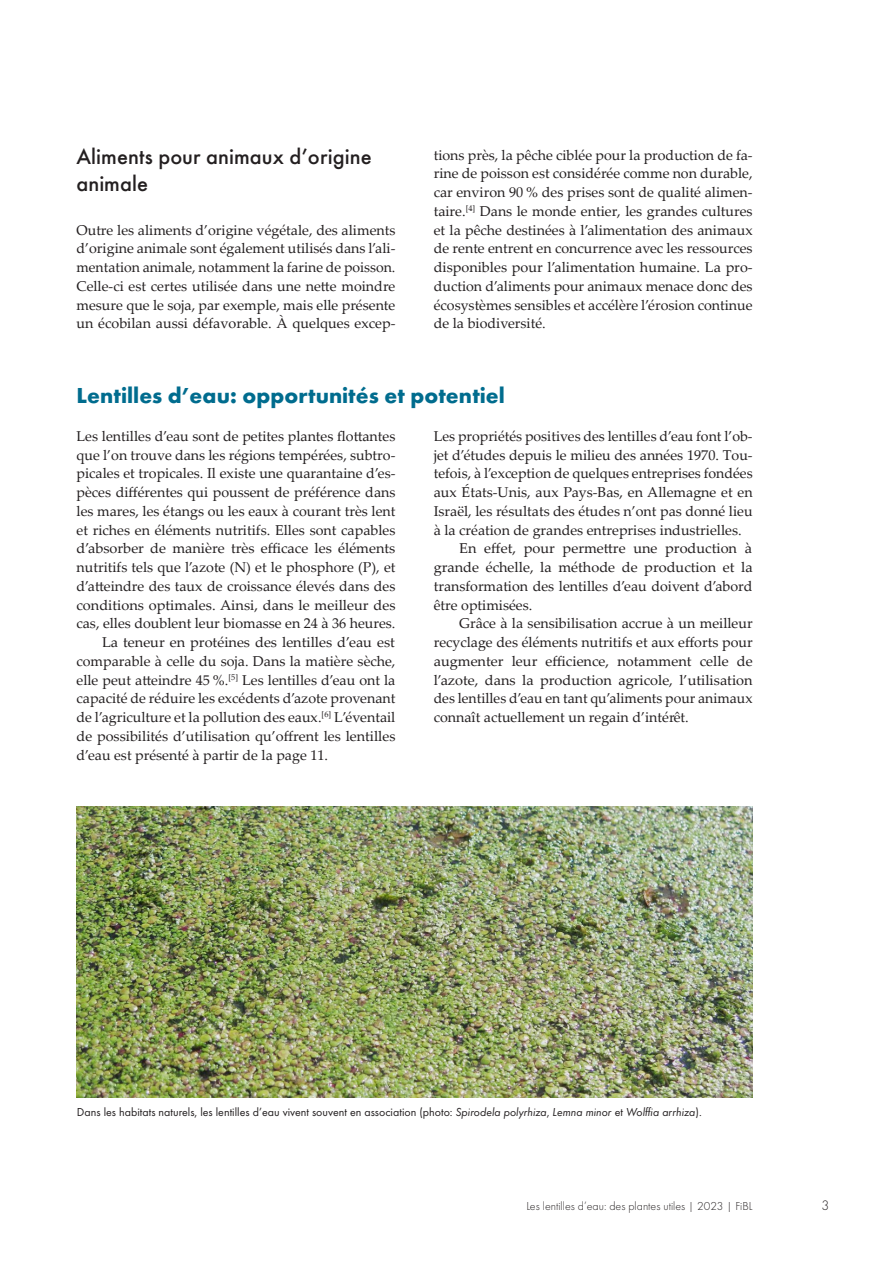
<style>
.page{position:relative;width:893px;height:1263px;background:#fff}
.page>*{position:absolute;margin:0;border:0;box-sizing:border-box;transform-origin:0 0}
.t1{font:700 22.5px "Function Pro";letter-spacing:.005em;color:#006c8e}
.t2{font:500 22.5px/27px "Function Pro";color:#231f20}
.t3{font:14.25px/18.8px "Palatino Linotype";color:#231f20;text-align:justify}
.t4{font:300 14.25px "Function Pro";color:#231f20}
.t5{font:12px "Function Pro";color:#231f20}
.t6{font:300 12px "Function Pro";color:#231f20}
.s1{font-style:italic}
</style>
<div class="page">
<img style="left:77px;top:806px;width:676px;height:291px">
<h1 class="t2" style="left:77px;top:143px;width:297px">Aliments pour animaux d’origine animale</h1>
<p class="t3" style="left:77px;top:220px;width:320px">Outre les aliments d’origine végétale, des aliments d’origine animale sont également utilisés dans l’ali&shy;mentation animale, notamment la farine de poisson.<br>Celle-ci est certes utilisée dans une nette moindre mesure que le soja, par exemple, mais elle présente un écobilan aussi défavorable. À quelques excep-</p>
<p class="t3" style="left:434px;top:145px;width:320px">tions près, la pêche ciblée pour la production de fa&shy;rine de poisson est considérée comme non durable, car environ 90 % des prises sont de qualité alimen&shy;taire.<sup>[4]</sup> Dans le monde entier, les grandes cultures et la pêche destinées à l’alimentation des animaux de rente entrent en concurrence avec les ressources disponibles pour l’alimentation humaine. La pro&shy;duction d’aliments pour animaux menace donc des écosystèmes sensibles et accélère l’érosion continue de la biodiversité.</p>
<h1 class="t1" style="left:77px;top:382px;width:430px">Lentilles d’eau: opportunités et potentiel</h1>
<p class="t3" style="left:77px;top:426px;width:320px">Les lentilles d’eau sont de petites plantes flottantes</p>
<p class="t3" style="left:77px;top:445px;width:320px">que l’on trouve dans les régions tempérées, subtro-</p>
<p class="t3" style="left:77px;top:464px;width:320px">picales et tropicales. Il existe une quarantaine d’es-</p>
<p class="t3" style="left:77px;top:482px;width:320px">pèces différentes qui poussent de préférence dans</p>
<p class="t3" style="left:77px;top:501px;width:320px">les mares, les étangs ou les eaux à courant très lent</p>
<p class="t3" style="left:77px;top:520px;width:320px">et riches en éléments nutritifs. Elles sont capables</p>
<p class="t3" style="left:77px;top:539px;width:320px">d’absorber de manière très efficace les éléments</p>
<p class="t3" style="left:77px;top:557px;width:320px">nutritifs tels que l’azote (N) et le phosphore (P), et</p>
<p class="t3" style="left:77px;top:576px;width:320px">d’atteindre des taux de croissance élevés dans des</p>
<p class="t3" style="left:77px;top:595px;width:320px">conditions optimales. Ainsi, dans le meilleur des</p>
<p class="t3" style="left:77px;top:614px;width:320px">cas, elles doublent leur biomasse en 24 à 36 heures.</p>
<p class="t3" style="left:102px;top:632px;width:294px">La teneur en protéines des lentilles d’eau est</p>
<p class="t3" style="left:77px;top:651px;width:320px">comparable à celle du soja. Dans la matière sèche,</p>
<p class="t3" style="left:77px;top:670px;width:320px">elle peut atteindre 45 %.<sup>[5]</sup> Les lentilles d’eau ont la</p>
<p class="t3" style="left:77px;top:689px;width:320px">capacité de réduire les excédents d’azote provenant</p>
<p class="t3" style="left:77px;top:707px;width:320px">de l’agriculture et la pollution des eaux.<sup>[6]</sup> L’éventail</p>
<p class="t3" style="left:77px;top:726px;width:320px">de possibilités d’utilisation qu’offrent les lentilles</p>
<p class="t3" style="left:77px;top:745px;width:253px">d’eau est présenté à partir de la page 11.</p>
<p class="t3" style="left:434px;top:426px;width:320px">Les propriétés positives des lentilles d’eau font l’ob-</p>
<p class="t3" style="left:434px;top:445px;width:320px">jet d’études depuis le milieu des années 1970. Tou-</p>
<p class="t3" style="left:434px;top:464px;width:320px">tefois, à l’exception de quelques entreprises fondées</p>
<p class="t3" style="left:434px;top:482px;width:320px">aux États-Unis, aux Pays-Bas, en Allemagne et en</p>
<p class="t3" style="left:434px;top:501px;width:320px">Israël, les résultats des études n’ont pas donné lieu</p>
<p class="t3" style="left:434px;top:520px;width:309px">à la création de grandes entreprises industrielles.</p>
<p class="t3" style="left:459px;top:539px;width:294px">En effet, pour permettre une production à</p>
<p class="t3" style="left:434px;top:557px;width:320px">grande échelle, la méthode de production et la</p>
<p class="t3" style="left:434px;top:576px;width:320px">transformation des lentilles d’eau doivent d’abord</p>
<p class="t3" style="left:434px;top:595px;width:100px">être optimisées.</p>
<p class="t3" style="left:459px;top:614px;width:295px">Grâce à la sensibilisation accrue à un meilleur</p>
<p class="t3" style="left:434px;top:632px;width:320px">recyclage des éléments nutritifs et aux efforts pour</p>
<p class="t3" style="left:434px;top:651px;width:320px">augmenter leur efficience, notamment celle de</p>
<p class="t3" style="left:434px;top:670px;width:320px">l’azote, dans la production agricole, l’utilisation</p>
<p class="t3" style="left:434px;top:689px;width:320px">des lentilles d’eau en tant qu’aliments pour animaux</p>
<p class="t3" style="left:434px;top:707px;width:257px">connaît actuellement un regain d’intérêt.</p>
<p class="t5" style="left:77px;top:1105px;width:626px">Dans les habitats naturels, les lentilles d’eau vivent souvent en association (photo: <span class="s1">Spirodela polyrhiza</span>, <span class="s1">Lemna minor</span> et <span class="s1">Wolffia arrhiza</span>).</p>
<p class="t6" style="left:526px;top:1199px;width:228px">Les lentilles d’eau: des plantes utiles | 2023 | FiBL</p>
<p class="t4" style="left:821px;top:1197px;width:9px">3</p>
</div>
